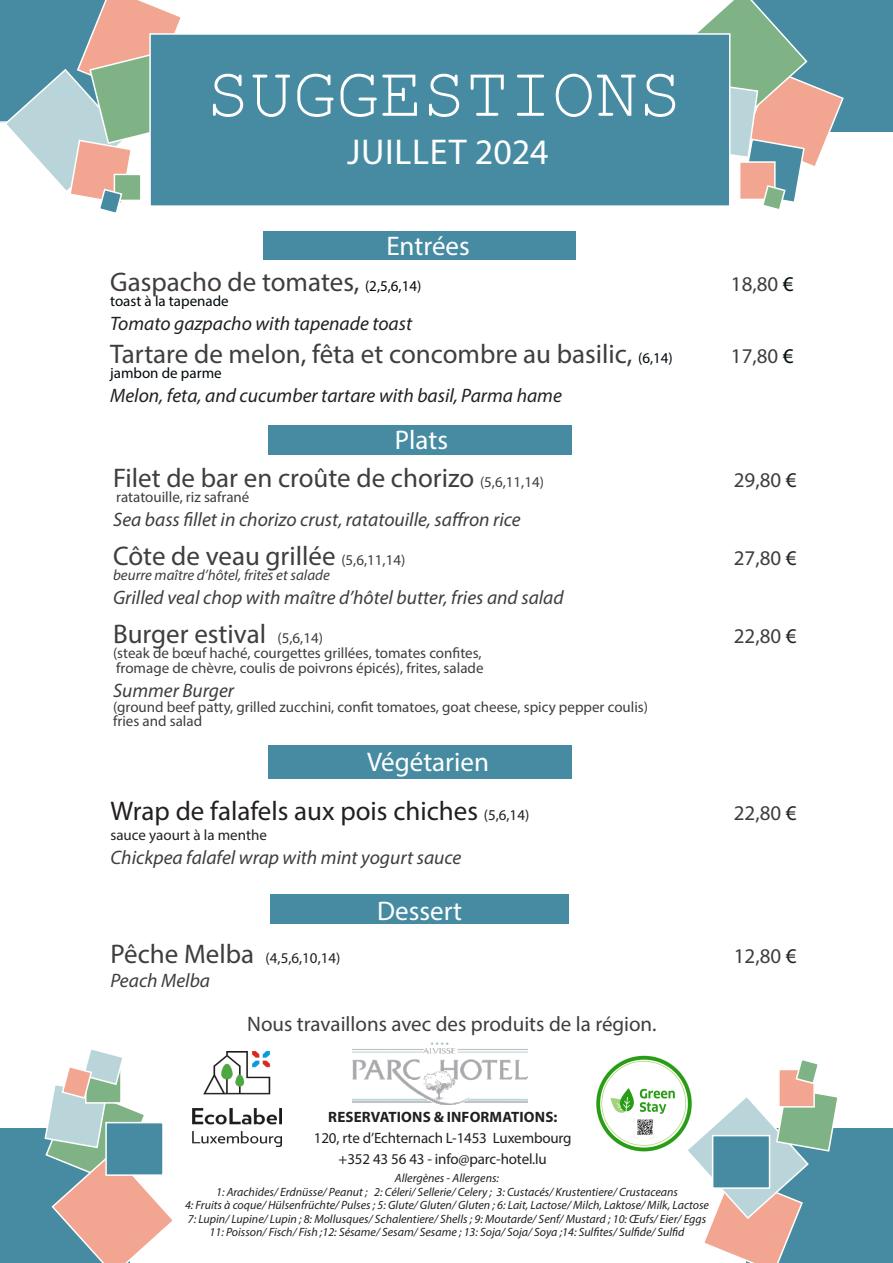
<style>
.page{position:relative;width:893px;height:1263px;background:#fff}
.page>*{position:absolute;margin:0;border:0;box-sizing:border-box;transform-origin:0 0}
.t1{font:72px "Courier New";color:#fff}
.t2{font:36px "Myriad Pro";letter-spacing:.02em;color:#fff}
.t3{font:27px "Myriad Pro";color:#3e3e3f}
.t4{font:27px "Myriad Pro";color:#231f20}
.t5{font:27px "Myriad Pro";color:#fff}
.t6{font:21px "Myriad Pro";color:#3e3e3f}
.t7{font:italic 19.5px "Myriad Pro";color:#3e3e3f}
.t8{font:italic 19.5px "Myriad Pro";color:#231f20}
.t9{font:15px "Myriad Pro";color:#3e3e3f}
.t10{font:15px "Myriad Pro";letter-spacing:-.01em;color:#231f20}
.t11{font:italic 15px "Myriad Pro";color:#3e3e3f}
.t12{font:15px "Myriad Pro";color:#01080c}
.t13{font:700 15px "Myriad Pro";letter-spacing:.01em;color:#231f20}
.t14{font:italic 12px "Myriad Pro";color:#231f20}
.s1{font-size:15px;color:#01080c}
.s2{color:#01080c}
.s3{font-size:15px}
.s4{color:#231f20}
.s5{font-size:27px;color:#3e3e3f}
</style>
<div class="page">
<img style="left:596px;top:1055px;width:89px;height:97px">
<div style="left:268px;top:425px;width:303px;height:30px;background:#478ba2"></div>
<div style="left:268px;top:745px;width:303px;height:34px;background:#478ba2"></div>
<div style="left:263px;top:232px;width:313px;height:28px;background:#478ba2"></div>
<div style="left:746px;top:1129px;width:147px;height:134px;background:#478ba2"></div>
<div style="left:0;top:1129px;width:129px;height:134px;background:#478ba2"></div>
<div style="left:741px;top:0;width:152px;height:131px;background:#478ba2"></div>
<svg style="left:0;top:0;width:181px;height:213px"></svg>
<svg style="left:685px;top:1060px;width:155px;height:203px"></svg>
<svg style="left:697px;top:0;width:148px;height:209px"></svg>
<div style="left:149px;top:33px;width:581px;height:174px;background:#478ba2;border:2px solid #fff"></div>
<div style="left:270px;top:895px;width:299px;height:29px;background:#478ba2"></div>
<img style="left:192px;top:1051px;width:90px;height:95px">
<img style="left:352px;top:1042px;width:175px;height:62px">
<div style="left:712px;top:1135px;width:58px;height:54px;background:#478ba2;border:2px solid #fff"></div>
<svg style="left:44px;top:1050px;width:128px;height:213px"></svg>
<p class="t1" style="left:206px;top:49px;width:477px">SUGGESTIONS</p>
<p class="t2" style="left:347px;top:130px;width:203px">JUILLET 2024</p>
<p class="t5" style="left:386px;top:230px;width:85px">Entrées</p>
<p class="t3" style="left:110px;top:265px;width:313px">Gaspacho de tomates, <span class="s1">(2,5,6,14)</span></p>
<p class="t6" style="left:731px;top:271px;width:64px">18,80 <span class="s2">€</span></p>
<p class="t12" style="left:110px;top:292px;width:120px">toast à la tapenade</p>
<p class="t8" style="left:110px;top:312px;width:303px">Tomato gazpacho with tapenade toast</p>
<p class="t3" style="left:110px;top:337px;width:564px">Tartare de melon, fêta et concombre au basilic, <span class="s1">(6,14)</span></p>
<p class="t6" style="left:731px;top:343px;width:64px">17,80 <span class="s2">€</span></p>
<p class="t12" style="left:110px;top:364px;width:113px">jambon de parme</p>
<p class="t8" style="left:110px;top:384px;width:453px">Melon, feta, and cucumber tartare with basil, Parma hame</p>
<p class="t5" style="left:395px;top:423px;width:55px">Plats</p>
<p class="t3" style="left:113px;top:461px;width:432px">Filet de bar en croûte de chorizo <span class="s3">(5,6,11,14)</span></p>
<p class="t6" style="left:734px;top:467px;width:64px">29,80 <span class="s4">€</span></p>
<p class="t9" style="left:116px;top:488px;width:135px">ratatouille, riz safrané</p>
<p class="t7" style="left:113px;top:508px;width:409px">Sea bass fillet in chorizo crust, ratatouille, saffron rice</p>
<p class="t3" style="left:113px;top:539px;width:294px">Côte de veau grillée <span class="s3">(5,6,11,14)</span></p>
<p class="t6" style="left:734px;top:545px;width:64px">27,80 <span class="s4">€</span></p>
<p class="t11" style="left:113px;top:566px;width:218px">beurre maître d’hôtel, frites et salade</p>
<p class="t7" style="left:113px;top:586px;width:452px">Grilled veal chop with maître d’hôtel butter, fries and salad</p>
<p class="t3" style="left:113px;top:617px;width:211px">Burger estival <span class="s3">(5,6,14)</span></p>
<p class="t6" style="left:734px;top:623px;width:64px">22,80 <span class="s4">€</span></p>
<p class="t9" style="left:113px;top:644px;width:370px">(steak de bœuf haché, courgettes grillées, tomates confites,</p>
<p class="t9" style="left:116px;top:659px;width:369px">fromage de chèvre, coulis de poivrons épicés), frites, salade</p>
<p class="t7" style="left:113px;top:679px;width:123px">Summer Burger</p>
<p class="t9" style="left:113px;top:698px;width:536px">(ground beef patty, grilled zucchini, confit tomatoes, goat cheese, spicy pepper coulis)</p>
<p class="t9" style="left:113px;top:711px;width:91px">fries and salad</p>
<p class="t5" style="left:367px;top:746px;width:124px">Végétarien</p>
<p class="t4" style="left:110px;top:795px;width:420px">Wrap de falafels aux pois chiches <span class="s3">(5,6,14)</span></p>
<p class="t6" style="left:734px;top:800px;width:64px">22,80 <span class="s4">€</span></p>
<p class="t10" style="left:110px;top:826px;width:158px">sauce yaourt à la menthe</p>
<p class="t7" style="left:110px;top:845px;width:352px">Chickpea falafel wrap with mint yogurt sauce</p>
<p class="t5" style="left:377px;top:894px;width:86px">Dessert</p>
<p class="t10" style="left:110px;top:949px;width:231px"><span class="s5">Pêche Melba</span> (4,5,6,10,14)</p>
<p class="t6" style="left:734px;top:943px;width:64px">12,80 <span class="s4">€</span></p>
<p class="t7" style="left:110px;top:969px;width:101px">Peach Melba</p>
<p class="t6" style="left:247px;top:1011px;width:411px">Nous travaillons avec des produits de la région.</p>
<p class="t13" style="left:328px;top:1107px;width:231px">RESERVATIONS &amp; INFORMATIONS:</p>
<p class="t10" style="left:314px;top:1129px;width:259px">120, rte d’Echternach L-1453 Luxembourg</p>
<p class="t10" style="left:339px;top:1150px;width:210px">+352 43 56 43 - info@parc-hotel.lu</p>
<p class="t14" style="left:395px;top:1171px;width:106px">Allergènes - Allergens:</p>
<p class="t14" style="left:216px;top:1184px;width:463px">1: Arachides/ Erdnüsse/ Peanut ; 2: Céleri/ Sellerie/ Celery ; 3: Custacés/ Krustentiere/ Crustaceans</p>
<p class="t14" style="left:185px;top:1198px;width:526px">4: Fruits à coque/ Hülsenfrüchte/ Pulses ; 5: Glute/ Gluten/ Gluten ; 6: Lait, Lactose/ Milch, Laktose/ Milk, Lactose</p>
<p class="t14" style="left:188px;top:1211px;width:520px">7: Lupin/ Lupine/ Lupin ; 8: Mollusques/ Schalentiere/ Shells ; 9: Moutarde/ Senf/ Mustard ; 10: Œufs/ Eier/ Eggs</p>
<p class="t14" style="left:210px;top:1225px;width:476px">11: Poisson/ Fisch/ Fish ;12: Sésame/ Sesam/ Sesame ; 13: Soja/ Soja/ Soya ;14: Sulfites/ Sulfide/ Sulfid</p>
</div>
